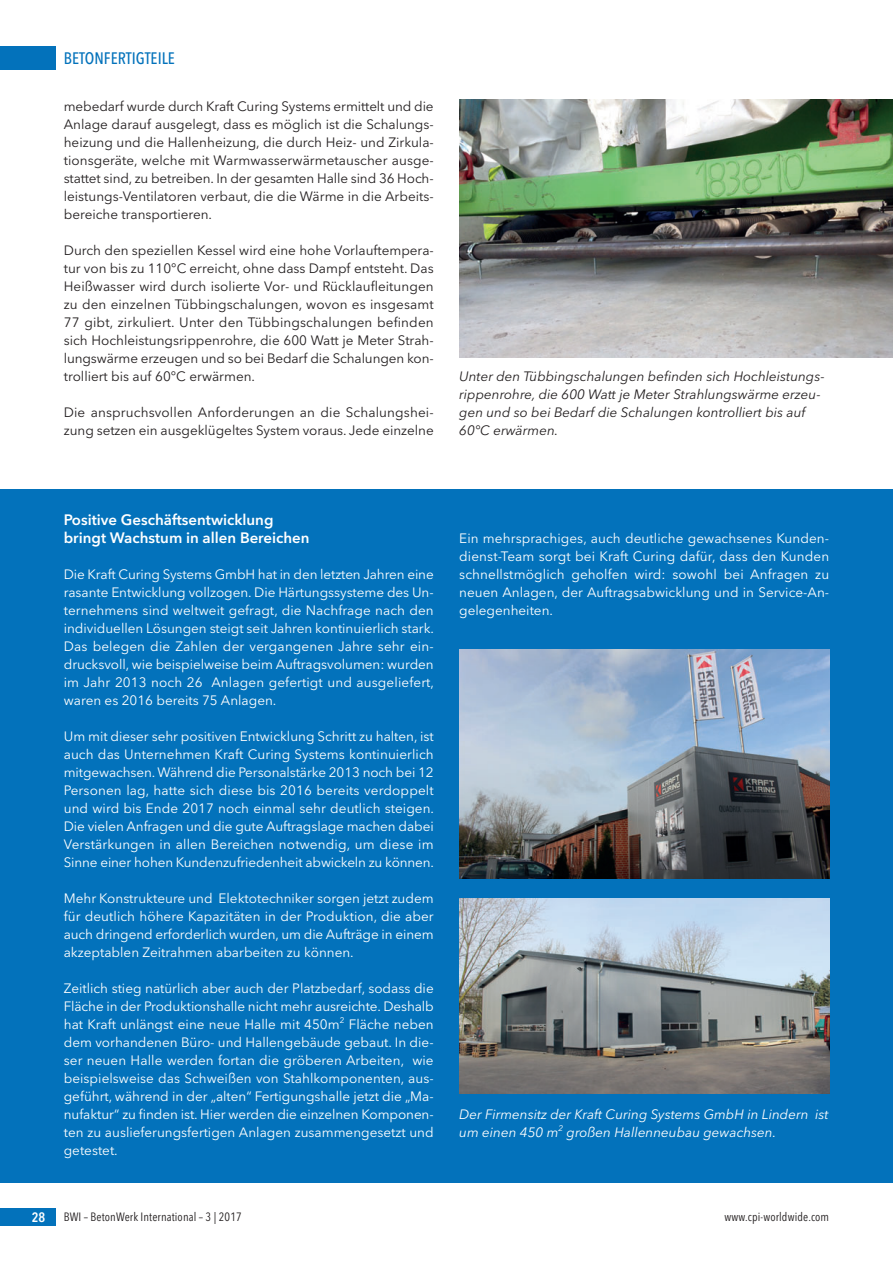
<style>
.page{position:relative;width:893px;height:1263px;background:#fff}
.page>*{position:absolute;margin:0;border:0;box-sizing:border-box;transform-origin:0 0}
.t1{font:500 16.5px "Avenir Next Condensed";color:#0372bb}
.t2{font:600 15px/18px "Avenir Next";color:#fff}
.t3{font:13.5px/18px "Avenir Next";color:#fff;text-align:justify}
.t4{font:13.5px/18px "Avenir Next";color:#231f20;text-align:justify}
.t5{font:italic 13.5px/18px "Avenir Next";color:#231f20}
.t6{font:italic 13.5px/18px "Avenir Next";color:#fff}
.t7{font:600 13.5px "Avenir Next Condensed";color:#fff}
.t8{font:12px "Avenir Next Condensed";letter-spacing:.01em;color:#231f20}
</style>
<div class="page">
<div style="left:0;top:47px;width:55px;height:23px;background:#0372bb"></div>
<div style="left:0;top:1208px;width:55px;height:18px;background:#0372bb"></div>
<div style="left:0;top:489px;width:893px;height:693px;background:#0372bb"></div>
<img style="left:459px;top:649px;width:370px;height:230px">
<img style="left:459px;top:899px;width:370px;height:195px">
<img style="left:459px;top:100px;width:434px;height:258px">
<p class="t1" style="left:64px;top:51px;width:113px">BETONFERTIGTEILE</p>
<p class="t4" style="left:64px;top:98px;width:371px">mebedarf wurde durch Kraft Curing Systems ermittelt und die Anlage darauf ausgelegt, dass es möglich ist die Schalungs&shy;heizung und die Hallenheizung, die durch Heiz- und Zirkula&shy;tionsgeräte, welche mit Warmwasserwärmetauscher ausge&shy;stattet sind, zu betreiben. In der gesamten Halle sind 36 Hoch&shy;leistungs-Ventilatoren verbaut, die die Wärme in die Arbeits&shy;bereiche transportieren.</p>
<p class="t4" style="left:64px;top:242px;width:371px">Durch den speziellen Kessel wird eine hohe Vorlauftempera&shy;tur von bis zu 110°C erreicht, ohne dass Dampf entsteht. Das Heißwasser wird durch isolierte Vor- und Rücklaufleitungen zu den einzelnen Tübbingschalungen, wovon es insgesamt 77 gibt, zirkuliert. Unter den Tübbingschalungen befinden sich Hochleistungsrippenrohre, die 600 Watt je Meter Strah&shy;lungswärme erzeugen und so bei Bedarf die Schalungen kon&shy;trolliert bis auf 60°C erwärmen.</p>
<p class="t4" style="left:64px;top:404px;width:371px">Die anspruchsvollen Anforderungen an die Schalungshei&shy;zung setzen ein ausgeklügeltes System voraus. Jede einzelne</p>
<p class="t5" style="left:459px;top:368px;width:367px">Unter den Tübbingschalungen befinden sich Hochleistungs&shy;rippenrohre, die 600 Watt je Meter Strahlungswärme erzeu&shy;gen und so bei Bedarf die Schalungen kontrolliert bis auf 60°C erwärmen.</p>
<p class="t2" style="left:64px;top:512px;width:247px">Positive Geschäftsentwicklung bringt Wachstum in allen Bereichen</p>
<p class="t3" style="left:64px;top:566px;width:372px">Die Kraft Curing Systems GmbH hat in den letzten Jahren eine rasante Entwicklung vollzogen. Die Härtungssysteme des Un&shy;ternehmens sind weltweit gefragt, die Nachfrage nach den individuellen Lösungen steigt seit Jahren kontinuierlich stark.<br>Das belegen die Zahlen der vergangenen Jahre sehr ein&shy;drucksvoll, wie beispielweise beim Auftragsvolumen: wurden im Jahr 2013 noch 26 Anlagen gefertigt und ausgeliefert, waren es 2016 bereits 75 Anlagen.</p>
<p class="t3" style="left:64px;top:728px;width:372px">Um mit dieser sehr positiven Entwicklung Schritt zu halten, ist auch das Unternehmen Kraft Curing Systems kontinuierlich mitgewachsen. Während die Personalstärke 2013 noch bei 12<br>Personen lag, hatte sich diese bis 2016 bereits verdoppelt und wird bis Ende 2017 noch einmal sehr deutlich steigen.<br>Die vielen Anfragen und die gute Auftragslage machen dabei Verstärkungen in allen Bereichen notwendig, um diese im Sinne einer hohen Kundenzufriedenheit abwickeln zu können.</p>
<p class="t3" style="left:64px;top:890px;width:371px">Mehr Konstrukteure und Elektotechniker sorgen jetzt zudem für deutlich höhere Kapazitäten in der Produktion, die aber auch dringend erforderlich wurden, um die Aufträge in einem akzeptablen Zeitrahmen abarbeiten zu können.</p>
<p class="t3" style="left:64px;top:980px;width:371px">Zeitlich stieg natürlich aber auch der Platzbedarf, sodass die Fläche in der Produktionshalle nicht mehr ausreichte. Deshalb hat Kraft unlängst eine neue Halle mit 450m<sup>2</sup> Fläche neben dem vorhandenen Büro- und Hallengebäude gebaut. In die&shy;ser neuen Halle werden fortan die gröberen Arbeiten, wie beispielsweise das Schweißen von Stahlkomponenten, aus&shy;geführt, während in der „alten“ Fertigungshalle jetzt die „Ma&shy;nufaktur“ zu finden ist. Hier werden die einzelnen Komponen&shy;ten zu auslieferungsfertigen Anlagen zusammengesetzt und getestet.</p>
<p class="t3" style="left:459px;top:530px;width:371px">Ein mehrsprachiges, auch deutliche gewachsenes Kunden&shy;dienst-Team sorgt bei Kraft Curing dafür, dass den Kunden schnellstmöglich geholfen wird: sowohl bei Anfragen zu neuen Anlagen, der Auftragsabwicklung und in Service-An&shy;gelegenheiten.</p>
<p class="t6" style="left:459px;top:1106px;width:371px">Der Firmensitz der Kraft Curing Systems GmbH in Lindern ist um einen 450 m<sup>2</sup> großen Hallenneubau gewachsen.</p>
<p class="t7" style="left:32px;top:1209px;width:15px">28</p>
<p class="t8" style="left:64px;top:1211px;width:179px">BWI – BetonWerk International – 3 | 2017</p>
<p class="t8" style="left:725px;top:1211px;width:106px">www.cpi-worldwide.com</p>
</div>
